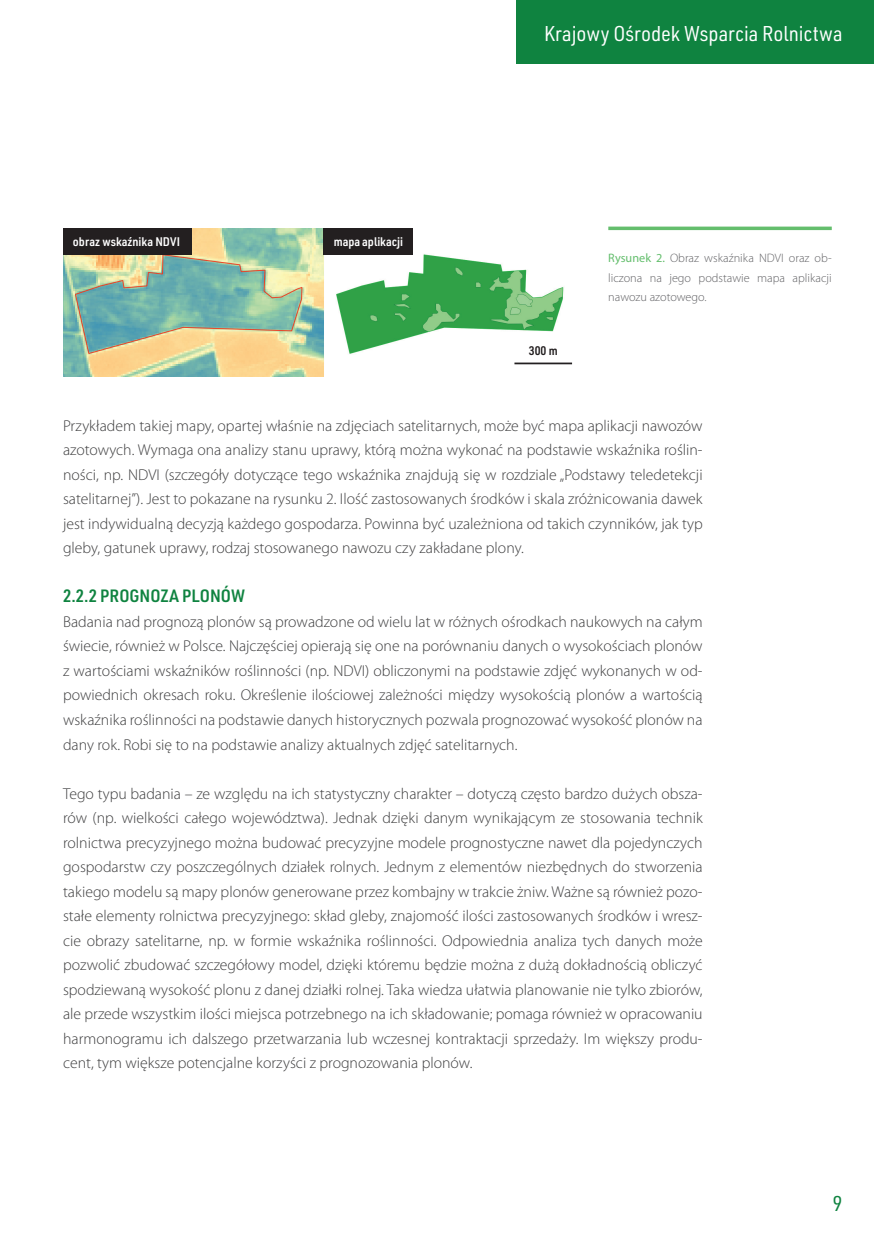
<style>
.page{position:relative;width:874px;height:1241px;background:#fff}
.page>*{position:absolute;margin:0;border:0;box-sizing:border-box;transform-origin:0 0}
.t1{font:21px "URWDIN Semi Cond";color:#fff}
.t2{font:21px "URWDIN Semi Cond";color:#0f8340}
.t3{font:600 17.5px "URWDIN Semi Cond";color:#0f8340}
.Body{font:300 15.75px/24.5px "Myriad Pro";color:#3e3e3f;text-align:justify}
.Podpis{font:300 12.25px/19.2px "Myriad Pro";color:#636366;text-align:justify}
.podpis_na_zdjeciu{font:600 12.25px "URWDIN Semi Cond";color:#fff}
.Skala{font:600 12.25px "URWDIN Semi Cond";color:#231f20}
.s1{font-weight:400;color:#64be6d}
</style>
<div class="page">
<div style="left:516px;top:0;width:357px;height:63px;background:#0f8340"></div>
<svg style="left:608px;top:226px;width:223px;height:4px"></svg>
<img style="left:63px;top:228px;width:510px;height:148px">
<div style="left:63px;top:228px;width:128px;height:27px;background:#231f20"></div>
<div style="left:323px;top:228px;width:90px;height:27px;background:#231f20"></div>
<hr style="left:514px;top:362px;width:57px;height:2px;background:#231f20">
<p class="podpis_na_zdjeciu" style="left:73px;top:233px;width:109px">obraz wskaźnika NDVI</p>
<p class="podpis_na_zdjeciu" style="left:333px;top:233px;width:71px">mapa aplikacji</p>
<h1 class="t1" style="left:544px;top:20px;width:300px">Krajowy Ośrodek Wsparcia Rolnictwa</h1>
<p class="Skala" style="left:528px;top:342px;width:30px">300 m</p>
<p class="Podpis" style="left:608px;top:249px;width:225px"><span class="s1">Rysunek 2.</span> Obraz wskaźnika NDVI oraz ob&shy;liczona na jego podstawie mapa aplikacji nawozu azotowego.</p>
<p class="Body" style="left:63px;top:413px;width:640px">Przykładem takiej mapy, opartej właśnie na zdjęciach satelitarnych, może być mapa aplikacji nawozów azotowych. Wymaga ona analizy stanu uprawy, którą można wykonać na podstawie wskaźnika roślin&shy;ności, np. NDVI (szczegóły dotyczące tego wskaźnika znajdują się w rozdziale „Podstawy teledetekcji satelitarnej”). Jest to pokazane na rysunku 2. Ilość zastosowanych środków i skala zróżnicowania dawek jest indywidualną decyzją każdego gospodarza. Powinna być uzależniona od takich czynników, jak typ gleby, gatunek uprawy, rodzaj stosowanego nawozu czy zakładane plony.</p>
<h3 class="t3" style="left:63px;top:584px;width:183px">2.2.2 PROGNOZA PLONÓW</h3>
<p class="Body" style="left:63px;top:609px;width:640px">Badania nad prognozą plonów są prowadzone od wielu lat w różnych ośrodkach naukowych na całym świecie, również w Polsce. Najczęściej opierają się one na porównaniu danych o wysokościach plonów z wartościami wskaźników roślinności (np. NDVI) obliczonymi na podstawie zdjęć wykonanych w od&shy;powiednich okresach roku. Określenie ilościowej zależności między wysokością plonów a wartością wskaźnika roślinności na podstawie danych historycznych pozwala prognozować wysokość plonów na dany rok. Robi się to na podstawie analizy aktualnych zdjęć satelitarnych.</p>
<p class="Body" style="left:63px;top:781px;width:640px">Tego typu badania – ze względu na ich statystyczny charakter – dotyczą często bardzo dużych obsza&shy;rów (np. wielkości całego województwa). Jednak dzięki danym wynikającym ze stosowania technik rolnictwa precyzyjnego można budować precyzyjne modele prognostyczne nawet dla pojedynczych gospodarstw czy poszczególnych działek rolnych. Jednym z elementów niezbędnych do stworzenia takiego modelu są mapy plonów generowane przez kombajny w trakcie żniw. Ważne są również pozo&shy;stałe elementy rolnictwa precyzyjnego: skład gleby, znajomość ilości zastosowanych środków i wresz&shy;cie obrazy satelitarne, np. w formie wskaźnika roślinności. Odpowiednia analiza tych danych może pozwolić zbudować szczegółowy model, dzięki któremu będzie można z dużą dokładnością obliczyć spodziewaną wysokość plonu z danej działki rolnej. Taka wiedza ułatwia planowanie nie tylko zbiorów, ale przede wszystkim ilości miejsca potrzebnego na ich składowanie; pomaga również w opracowaniu harmonogramu ich dalszego przetwarzania lub wczesnej kontraktacji sprzedaży. Im większy produ&shy;cent, tym większe potencjalne korzyści z prognozowania plonów.</p>
<h1 class="t2" style="left:832px;top:1189px;width:12px">9</h1>
</div>
